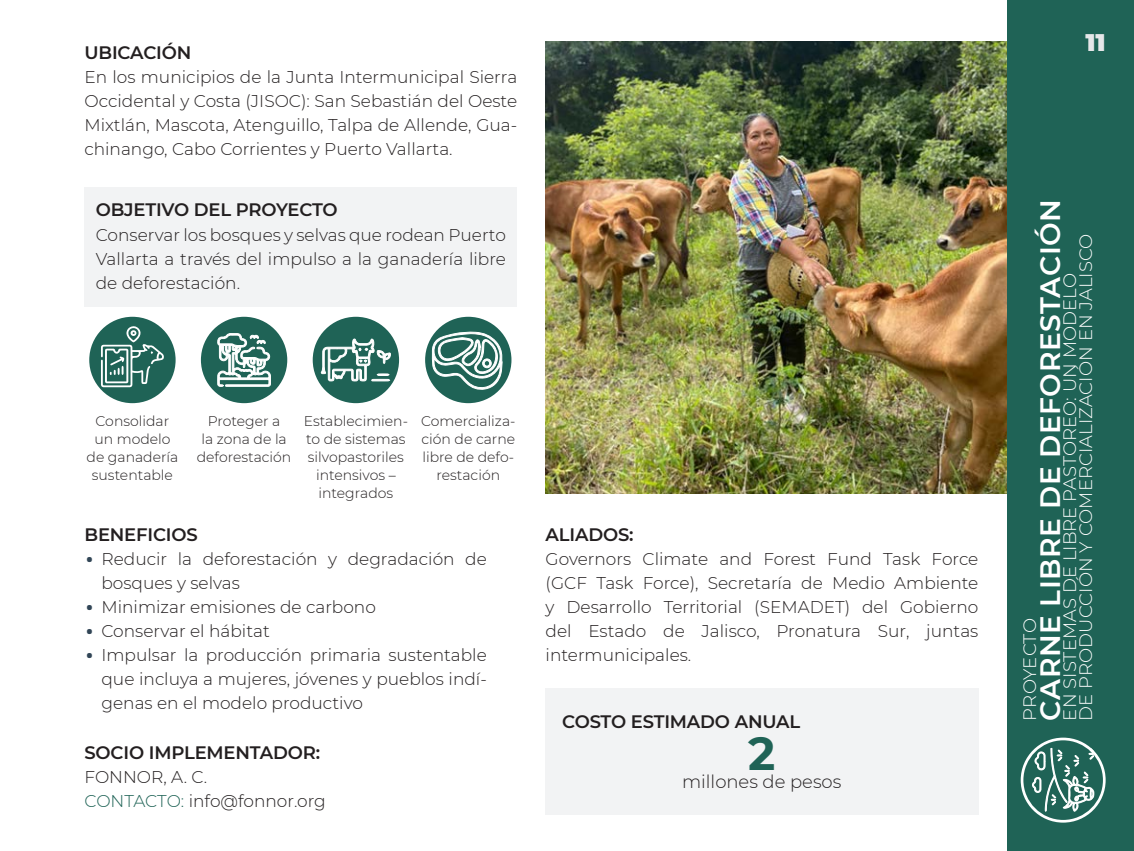
<style>
.page{position:relative;width:1134px;height:851px;background:#fff}
.page>*{position:absolute;margin:0;border:0;box-sizing:border-box;transform-origin:0 0}
.t1{font:700 46px "Montserrat";color:#1f6356}
.t2{font:600 28px "Montserrat";letter-spacing:.02em;color:#fff}
.t3{font:900 24px "Montserrat";color:#e6e7e9}
.t4{font:600 18px "Montserrat";letter-spacing:-.01em;color:#231f20}
.t5{font:300 18px/16px "Montserrat";letter-spacing:.005em;color:#fff}
.t6{font:300 18px "Montserrat";color:#231f20}
.t7{font:300 17px/24px "Montserrat";color:#231f20;text-align:justify}
.t8{font:300 14px/18px "Montserrat";color:#231f20;text-align:center}
.s1{font-family:"Clan OT";font-weight:500;color:#314556}
.s2{color:#1f6356}
</style>
<div class="page">
<img style="left:546px;top:41px;width:461px;height:452px">
<div style="left:1007px;top:0;width:127px;height:850px;background:#1f6356"></div>
<svg style="left:1021px;top:737px;width:85px;height:85px"></svg>
<div style="left:545px;top:687px;width:433px;height:127px;background:#f2f3f4"></div>
<div style="left:84px;top:188px;width:433px;height:119px;background:#f2f3f4"></div>
<div style="left:313px;top:317px;width:86px;height:86px;background:#1f6356;border-radius:50%"></div>
<svg style="left:321px;top:338px;width:70px;height:43px"></svg>
<div style="left:89px;top:317px;width:87px;height:86px;background:#1f6356;border-radius:50%"></div>
<svg style="left:101px;top:325px;width:63px;height:62px"></svg>
<div style="left:201px;top:317px;width:86px;height:86px;background:#1f6356;border-radius:50%"></div>
<svg style="left:217px;top:333px;width:54px;height:54px"></svg>
<div style="left:425px;top:317px;width:86px;height:86px;background:#1f6356;border-radius:50%"></div>
<svg style="left:432px;top:332px;width:71px;height:58px"></svg>
<p class="t4" style="left:84px;top:40px;width:108px">UBICACIÓN</p>
<p class="t7" style="left:84px;top:64px;width:434px">En los municipios de la Junta Intermunicipal Sierra Occidental y Costa (JISOC): San Sebastián del Oeste Mixtlán, Mascota, Atenguillo, Talpa de Allende, Gua&shy;chinango, Cabo Corrientes y Puerto Vallarta.</p>
<p class="t4" style="left:96px;top:197px;width:243px">OBJETIVO DEL PROYECTO</p>
<p class="t7" style="left:96px;top:222px;width:412px">Conservar los bosques y selvas que rodean Puerto Vallarta a través del impulso a la ganadería libre de deforestación.</p>
<p class="t8" style="left:87px;top:411px;width:93px">Consolidar un modelo de ganadería sustentable</p>
<p class="t8" style="left:197px;top:411px;width:96px">Proteger a<br>la zona de la deforestación</p>
<p class="t8" style="left:304px;top:411px;width:106px">Establecimien&shy;to de sistemas silvopastoriles intensivos – integrados</p>
<p class="t8" style="left:421px;top:411px;width:96px">Comercializa&shy;ción de carne libre de defo&shy;restación</p>
<p class="t4" style="left:84px;top:522px;width:115px">BENEFICIOS</p>
<p class="t7" style="left:101px;top:546px;width:387px;text-indent:-17px"><span class="s1">∙</span> Reducir la deforestación y degradación de bosques y selvas</p>
<p class="t7" style="left:84px;top:594px;width:293px"><span class="s1">∙</span> Minimizar emisiones de carbono</p>
<p class="t7" style="left:84px;top:618px;width:187px"><span class="s1">∙</span> Conservar el hábitat</p>
<p class="t7" style="left:101px;top:642px;width:387px;text-indent:-17px"><span class="s1">∙</span> Impulsar la producción primaria sustentable que incluya a mujeres, jóvenes y pueblos indí&shy;genas en el modelo productivo</p>
<p class="t4" style="left:84px;top:740px;width:237px">SOCIO IMPLEMENTADOR:</p>
<p class="t7" style="left:84px;top:764px;width:124px">FONNOR, A. C.</p>
<p class="t7" style="left:84px;top:788px;width:243px"><span class="s2">CONTACTO:</span> info@fonnor.org</p>
<p class="t4" style="left:546px;top:522px;width:89px">ALIADOS:</p>
<p class="t7" style="left:546px;top:546px;width:434px">Governors Climate and Forest Fund Task Force (GCF Task Force), Secretaría de Medio Ambiente y Desarrollo Territorial (SEMADET) del Gobierno del Estado de Jalisco, Pronatura Sur, juntas intermunicipales.</p>
<p class="t4" style="left:562px;top:708px;width:240px">COSTO ESTIMADO ANUAL</p>
<p class="t1" style="left:748px;top:720px;width:29px">2</p>
<p class="t6" style="left:682px;top:769px;width:161px">millones de pesos</p>
<p class="t3" style="left:1085px;top:25px;width:22px">11</p>
<p class="t2" style="left:1030px;top:720px;width:522px;rotate:-90deg">CARNE LIBRE DE DEFORESTACIÓN</p>
<p class="t5" style="left:1061px;top:720px;width:488px;rotate:-90deg">EN SISTEMAS DE LIBRE PASTOREO: UN MODELO<br>DE PRODUCCIÓN Y COMERCIALIZACIÓN EN JALISCO</p>
<p class="t5" style="left:1021px;top:720px;width:104px;rotate:-90deg">PROYECTO</p>
</div>
